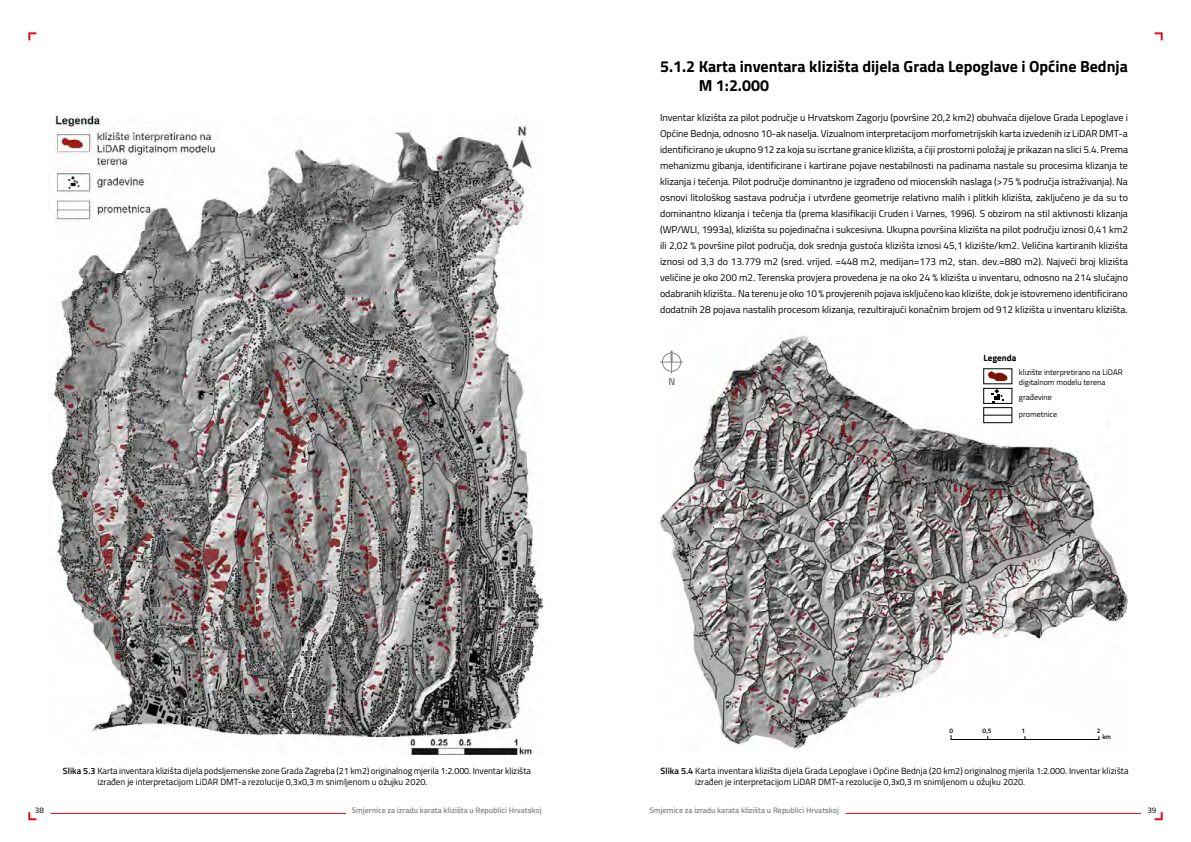
<style>
.page{position:relative;width:1191px;height:842px;background:#fff}
.page>*{position:absolute;margin:0;border:0;box-sizing:border-box;transform-origin:0 0}
.t1{font:700 16px/19.2px "Titillium Web";color:#000}
.t2{font:10px/16px "Titillium Web";color:#000;text-align:justify}
.t3{font:600 10px "Titillium Web";color:#706f6f}
.t4{font:9px/10.8px "Titillium Web";color:#000}
.t5{font:700 9px "Titillium Web";color:#000}
.t6{font:600 8px "Titillium Web";color:#878787}
.t7{font:8px/9.6px "Titillium Web";color:#000}
.t8{font:600 6.5px "Titillium Web";color:#000}
.s1{font-weight:600}
</style>
<div class="page">
<hr style="left:845px;top:813px;width:296px;height:1px;background:#e30613">
<hr style="left:51px;top:813px;width:295px;height:1px;background:#e30613">
<svg style="left:1154px;top:812px;width:8px;height:8px"></svg>
<svg style="left:28px;top:812px;width:8px;height:8px"></svg>
<svg style="left:1154px;top:32px;width:8px;height:8px"></svg>
<svg style="left:28px;top:32px;width:8px;height:8px"></svg>
<img style="left:51px;top:116px;width:493px;height:638px">
<img style="left:660px;top:335px;width:468px;height:415px">
<svg style="left:819px;top:700px;width:280px;height:50px"></svg>
<svg style="left:660px;top:351px;width:23px;height:23px"></svg>
<svg style="left:894px;top:335px;width:214px;height:120px"></svg>
<p class="t1" style="left:698px;top:56px;width:431px;text-indent:-39px">5.1.2 Karta inventara klizišta dijela Grada Lepoglave i Općine Bednja<br>M 1:2.000</p>
<p class="t2" style="left:660px;top:109px;width:469px">Inventar klizišta za pilot područje u Hrvatskom Zagorju (površine 20,2 km2) obuhvaća dijelove Grada Lepoglave i Općine Bednja, odnosno 10-ak naselja. Vizualnom interpretacijom morfometrijskih karta izvedenih iz LiDAR DMT-a identificirano je ukupno 912 za koja su iscrtane granice klizišta, a čiji prostorni položaj je prikazan na slici 5.4. Prema mehanizmu gibanja, identificirane i kartirane pojave nestabilnosti na padinama nastale su procesima klizanja te klizanja i tečenja. Pilot područje dominantno je izgrađeno od miocenskih naslaga (&gt;75 % područja istraživanja). Na osnovi litološkog sastava područja i utvrđene geometrije relativno malih i plitkih klizišta, zaključeno je da su to dominantno klizanja i tečenja tla (prema klasifikaciji Cruden i Varnes, 1996). S obzirom na stil aktivnosti klizanja (WP/WLI, 1993a), klizišta su pojedinačna i sukcesivna. Ukupna površina klizišta na pilot području iznosi 0,41 km2 ili 2,02 % površine pilot područja, dok srednja gustoća klizišta iznosi 45,1 klizište/km2. Veličina kartiranih klizišta iznosi od 3,3 do 13.779 m2 (sred. vrijed. =448 m2, medijan=173 m2, stan. dev.=880 m2). Najveći broj klizišta veličine je oko 200 m2. Terenska provjera provedena je na oko 24 % klizišta u inventaru, odnosno na 214 slučajno odabranih klizišta.. Na terenu je oko 10 % provjerenih pojava isključeno kao klizište, dok je istovremeno identificirano dodatnih 28 pojava nastalih procesom klizanja, rezultirajući konačnim brojem od 912 klizišta u inventaru klizišta.</p>
<p class="t4" style="left:97px;top:765px;width:435px;text-indent:-35px"><span class="s1">Slika 5.3</span> Karta inventara klizišta dijela podsljemenske zone Grada Zagreba (21 km2) originalnog mjerila 1:2.000. Inventar klizišta izrađen je interpretacijom LiDAR DMT-a rezolucije 0,3x0,3 m snimljenom u ožujku 2020.</p>
<p class="t3" style="left:668px;top:374px;width:8px">N</p>
<p class="t5" style="left:983px;top:351px;width:34px">Legenda</p>
<p class="t7" style="left:1019px;top:367px;width:105px">klizište interpretirano na LiDAR digitalnom modelu terena</p>
<p class="t7" style="left:1019px;top:389px;width:40px;line-height:17px">građevine prometnice</p>
<p class="t8" style="left:949px;top:726px;width:5px">0</p>
<p class="t8" style="left:982px;top:726px;width:10px">0,5</p>
<p class="t8" style="left:1021px;top:726px;width:5px">1</p>
<p class="t8" style="left:1096px;top:726px;width:5px">2</p>
<p class="t8" style="left:1102px;top:732px;width:10px">km</p>
<p class="t4" style="left:695px;top:765px;width:435px;text-indent:-35px"><span class="s1">Slika 5.4</span> Karta inventara klizišta dijela Grada Lepoglave i Općine Bednja (20 km2) originalnog mjerila 1:2.000. Inventar klizišta izrađen je interpretacijom LiDAR DMT-a rezolucije 0,3x0,3 m snimljenom u ožujku 2020.</p>
<p class="t7" style="left:35px;top:805px;width:10px">38</p>
<p class="t6" style="left:352px;top:804px;width:191px">Smjernice za izradu karata klizišta u Republici Hrvatskoj</p>
<p class="t6" style="left:649px;top:804px;width:191px">Smjernice za izradu karata klizišta u Republici Hrvatskoj</p>
<p class="t7" style="left:1147px;top:805px;width:10px">39</p>
</div>
